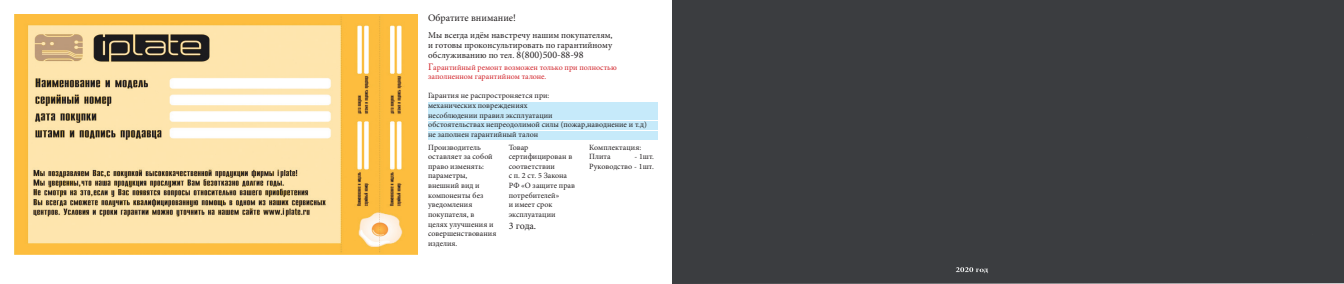
<style>
.page{position:relative;width:1344px;height:284px;background:#fff}
.page>*{position:absolute;margin:0;border:0;box-sizing:border-box;transform-origin:0 0}
.t1{font:10px "Minion Pro";color:#231f20}
.t2{font:9px/10px "Minion Pro";color:#231f20}
.t3{font:8px/9.6px "Minion Pro";color:#231f20}
.t4{font:8px/9.6px "Minion Pro";color:#d1232a}
.s1{font-size:10px}
</style>
<div class="page">
<div style="left:428px;top:102px;width:230px;height:8px;background:#c6eafa"></div>
<div style="left:428px;top:112px;width:230px;height:8px;background:#c6eafa"></div>
<div style="left:428px;top:121px;width:230px;height:8px;background:#c6eafa"></div>
<div style="left:428px;top:131px;width:230px;height:8px;background:#c6eafa"></div>
<img style="left:14px;top:14px;width:404px;height:240px">
<div style="left:672px;top:0;width:672px;height:283px;background:#3b3d40"></div>
<p class="t1" style="left:428px;top:12px;width:89px">Обратите внимание!</p>
<p class="t2" style="left:428px;top:30px;width:186px">Мы всегда идём навстречу нашим покупателям,</p>
<p class="t2" style="left:428px;top:40px;width:185px">и готовы проконсультировать по гарантийному обслуживанию по тел. <span class="s1">8(800)500-88-98</span></p>
<p class="t4" style="left:428px;top:62px;width:190px"><span class="s1">Г</span>арантийный ремонт возможен только при полностью заполненном гарантийном талоне.</p>
<p class="t3" style="left:428px;top:91px;width:123px">Гарантия не распростроняется при:</p>
<p class="t3" style="left:428px;top:101px;width:101px">механических повреждениях</p>
<p class="t3" style="left:428px;top:110px;width:126px">несоблюдении правил эксплуатации</p>
<p class="t3" style="left:428px;top:120px;width:220px">обстоятельствах непреодолимой силы (пожар,наводнение и т.д)</p>
<p class="t3" style="left:428px;top:129px;width:111px">не заполнен гарантийный талон</p>
<p class="t3" style="left:428px;top:142px;width:70px">Производитель оставляет за собой право изменять: параметры, внешний вид и компоненты без уведомления покупателя, в<br>целях улучшения и совершенствования изделия.</p>
<p class="t3" style="left:509px;top:142px;width:65px">Товар сертифицирован в соответствии</p>
<p class="t3" style="left:589px;top:142px;width:53px">Комплектация:</p>
<p class="t3" style="left:589px;top:152px;width:23px">Плита</p>
<p class="t3" style="left:634px;top:152px;width:21px">- 1шт.</p>
<p class="t3" style="left:589px;top:161px;width:66px">Руководство - 1шт.</p>
<p class="t3" style="left:509px;top:171px;width:68px">с п. 2 ст. 5 Закона<br>РФ «О защите прав</p>
<p class="t3" style="left:509px;top:190px;width:52px">потребителей» и имеет срок эксплуатации</p>
<p class="t1" style="left:509px;top:219px;width:29px">3 года.</p>
</div>
